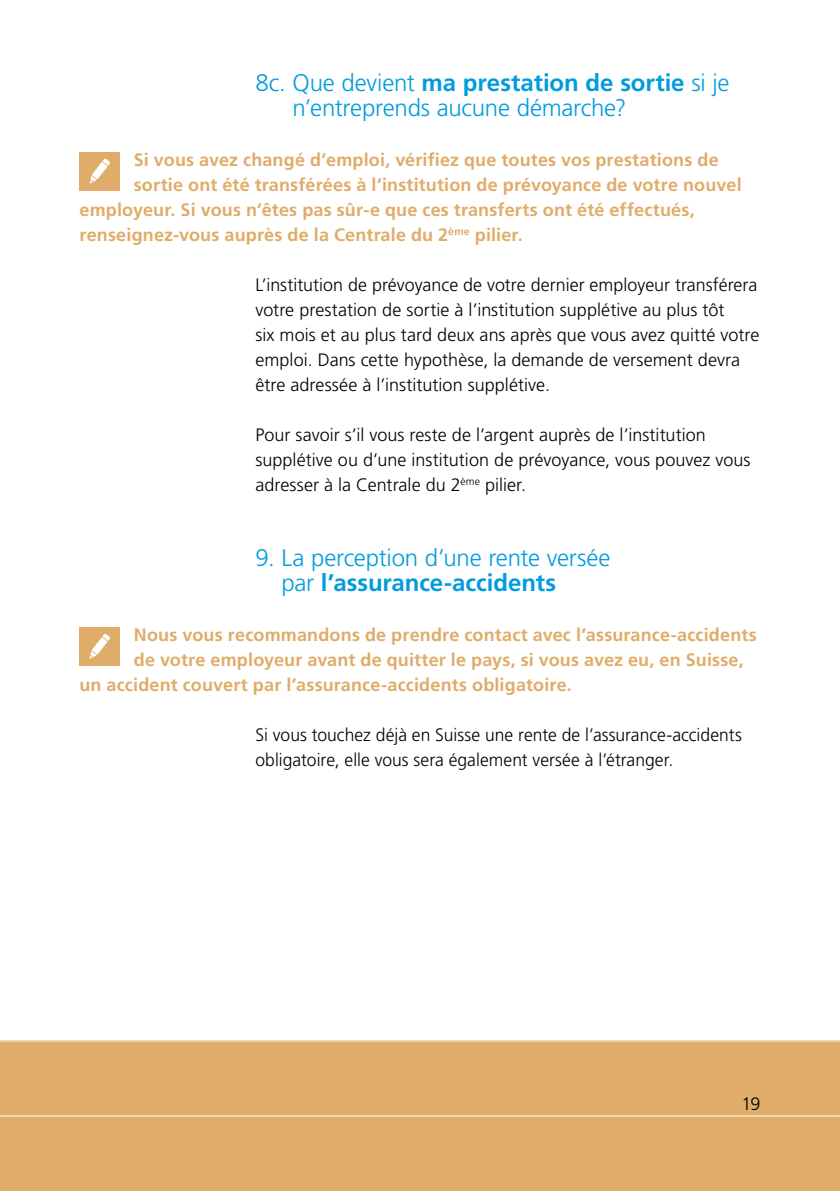
<style>
.page{position:relative;width:840px;height:1191px;background:#fff}
.page>*{position:absolute;margin:0;border:0;box-sizing:border-box;transform-origin:0 0}
.SEM_02_-_Titel{font:300 24px/25px "Frutiger LT Std";letter-spacing:-.01em;color:#009cde}
.SEM_04_-_Fliesstext{font:300 18px/25px "Frutiger LT Std";color:#000}
.SEM_12_-_BOX-B{font:700 18px "Frutiger LT Std";letter-spacing:.01em;color:#e0ac69}
.s1{font-weight:700}
</style>
<div class="page">
<div style="left:0;top:1041px;width:839px;height:150px;background:#e0ac69"></div>
<hr style="left:0;top:1115px;width:839px;height:1px;background:#fff">
<div style="left:79px;top:152px;width:40px;height:38px;background:#e0ac69"></div>
<svg style="left:89px;top:158px;width:21px;height:26px"></svg>
<div style="left:79px;top:627px;width:40px;height:38px;background:#e0ac69"></div>
<svg style="left:89px;top:634px;width:21px;height:25px"></svg>
<p class="SEM_02_-_Titel" style="left:292px;top:70px;width:438px;text-indent:-37px">8c. Que devient <span class="s1">ma prestation de sortie</span> si je n’entreprends aucune démarche?</p>
<p class="SEM_12_-_BOX-B" style="left:134px;top:149px;width:586px">Si vous avez changé d’emploi, vérifiez que toutes vos prestations de</p>
<p class="SEM_12_-_BOX-B" style="left:134px;top:174px;width:609px">sortie ont été transférées à l’institution de prévoyance de votre nouvel</p>
<p class="SEM_12_-_BOX-B" style="left:79px;top:199px;width:616px">employeur. Si vous n’êtes pas sûr-e que ces transferts ont été effectués,</p>
<p class="SEM_12_-_BOX-B" style="left:79px;top:224px;width:444px">renseignez-vous auprès de la Centrale du 2<sup>ème</sup> pilier.</p>
<p class="SEM_04_-_Fliesstext" style="left:255px;top:272px;width:505px">L’institution de prévoyance de votre dernier employeur transférera votre prestation de sortie à l’institution supplétive au plus tôt<br>six mois et au plus tard deux ans après que vous avez quitté votre emploi. Dans cette hypothèse, la demande de versement devra être adressée à l’institution supplétive.</p>
<p class="SEM_04_-_Fliesstext" style="left:255px;top:422px;width:496px">Pour savoir s’il vous reste de l’argent auprès de l’institution supplétive ou d’une institution de prévoyance, vous pouvez vous adresser à la Centrale du 2<sup>ème</sup> pilier.</p>
<p class="SEM_02_-_Titel" style="left:281px;top:545px;width:330px;text-indent:-26px">9. La perception d’une rente versée par <span class="s1">l’assurance-accidents</span></p>
<p class="SEM_12_-_BOX-B" style="left:134px;top:624px;width:624px">Nous vous recommandons de prendre contact avec l’assurance-accidents</p>
<p class="SEM_12_-_BOX-B" style="left:134px;top:649px;width:611px">de votre employeur avant de quitter le pays, si vous avez eu, en Suisse,</p>
<p class="SEM_12_-_BOX-B" style="left:79px;top:674px;width:493px">un accident couvert par l’assurance-accidents obligatoire.</p>
<p class="SEM_04_-_Fliesstext" style="left:255px;top:722px;width:487px">Si vous touchez déjà en Suisse une rente de l’assurance-accidents obligatoire, elle vous sera également versée à l’étranger.</p>
<p class="SEM_04_-_Fliesstext" style="left:741px;top:1091px;width:21px">19</p>
</div>
